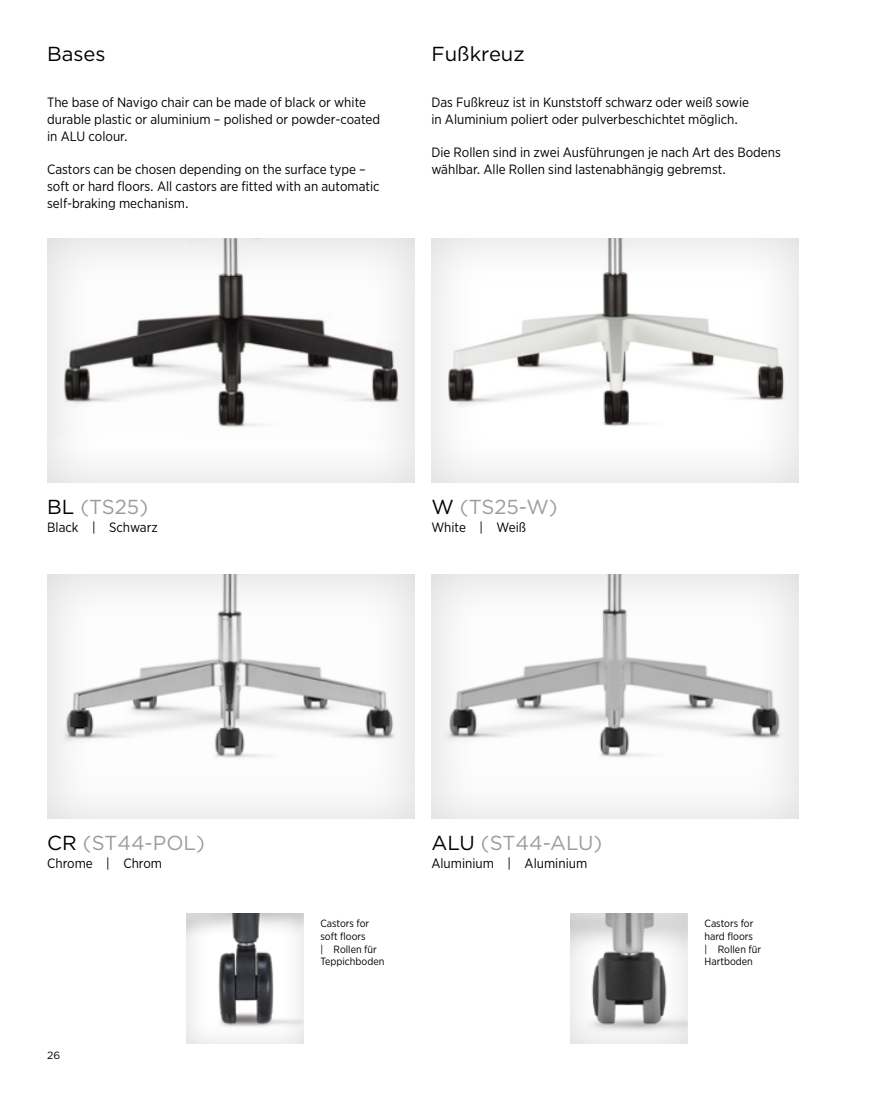
<style>
.page{position:relative;width:893px;height:1106px;background:#fff}
.page>*{position:absolute;margin:0;border:0;box-sizing:border-box;transform-origin:0 0}
.HEAD_13_5_EN{font:20.25px "Gotham";color:#9b9c9c}
.HEAD_13_5_EN-2{font:20.25px "Gotham";color:#000}
.TXT_EN_9{font:13.5px/16.8px "Gotham Narrow";color:#000}
.TXT_PL_9{font:13.5px/16.8px "Gotham Narrow";color:#000}
.TXT_EN_9_no_grid{font:13.5px "Gotham Narrow";color:#000}
.TXT_EN_7{font:10.5px/12.6px "Gotham Narrow";color:#000}
.t1{font:10.5px "Gotham";color:#000}
.s1{color:#000}
</style>
<div class="page">
<div style="left:46px;top:573px;width:370px;height:246px;background:#f5f5f5"></div>
<div style="left:46px;top:237px;width:370px;height:246px;background:#f7f7f7"></div>
<div style="left:430px;top:573px;width:370px;height:246px;background:#f5f5f5"></div>
<div style="left:430px;top:237px;width:370px;height:246px;background:#f9f9f9"></div>
<img style="left:431px;top:238px;width:368px;height:188px">
<img style="left:47px;top:574px;width:367px;height:211px">
<img style="left:47px;top:238px;width:367px;height:202px">
<img style="left:431px;top:574px;width:368px;height:211px">
<div style="left:569px;top:912px;width:120px;height:132px;background:#000;opacity:.15"></div>
<div style="left:185px;top:912px;width:120px;height:133px;background:#000;opacity:.15"></div>
<p class="HEAD_13_5_EN-2" style="left:47px;top:41px;width:60px">Bases</p>
<p class="TXT_EN_9" style="left:47px;top:93px;width:334px">The base of Navigo chair can be made of black or white durable plastic or aluminium – polished or powder-coated in ALU colour.</p>
<p class="TXT_EN_9" style="left:47px;top:161px;width:334px">Castors can be chosen depending on the surface type – soft or hard floors. All castors are fitted with an automatic self-braking mechanism.</p>
<p class="HEAD_13_5_EN-2" style="left:431px;top:41px;width:95px">Fußkreuz</p>
<p class="TXT_PL_9" style="left:431px;top:93px;width:319px">Das Fußkreuz ist in Kunststoff schwarz oder weiß sowie in Aluminium poliert oder pulverbeschichtet möglich.</p>
<p class="TXT_PL_9" style="left:431px;top:144px;width:351px">Die Rollen sind in zwei Ausführungen je nach Art des Bodens wählbar. Alle Rollen sind lastenabhängig gebremst.</p>
<p class="HEAD_13_5_EN" style="left:47px;top:494px;width:102px"><span class="s1">BL</span> (TS25)</p>
<p class="HEAD_13_5_EN" style="left:431px;top:494px;width:128px"><span class="s1">W</span> (TS25-W)</p>
<p class="TXT_EN_9_no_grid" style="left:47px;top:519px;width:112px">Black | Schwarz</p>
<p class="TXT_EN_9_no_grid" style="left:431px;top:519px;width:96px">White | Weiß</p>
<p class="HEAD_13_5_EN" style="left:47px;top:830px;width:159px"><span class="s1">CR</span> (ST44-POL)</p>
<p class="HEAD_13_5_EN" style="left:431px;top:830px;width:172px"><span class="s1">ALU</span> (ST44-ALU)</p>
<p class="TXT_EN_9_no_grid" style="left:47px;top:855px;width:116px">Chrome | Chrom</p>
<p class="TXT_EN_9_no_grid" style="left:431px;top:855px;width:157px">Aluminium | Aluminium</p>
<p class="t1" style="left:47px;top:1048px;width:15px">26</p>
<p class="TXT_EN_7" style="left:320px;top:917px;width:66px">Castors for soft floors<br>| Rollen für<br>Teppichboden</p>
<p class="TXT_EN_7" style="left:704px;top:917px;width:58px">Castors for hard floors<br>| Rollen für<br>Hartboden</p>
</div>
